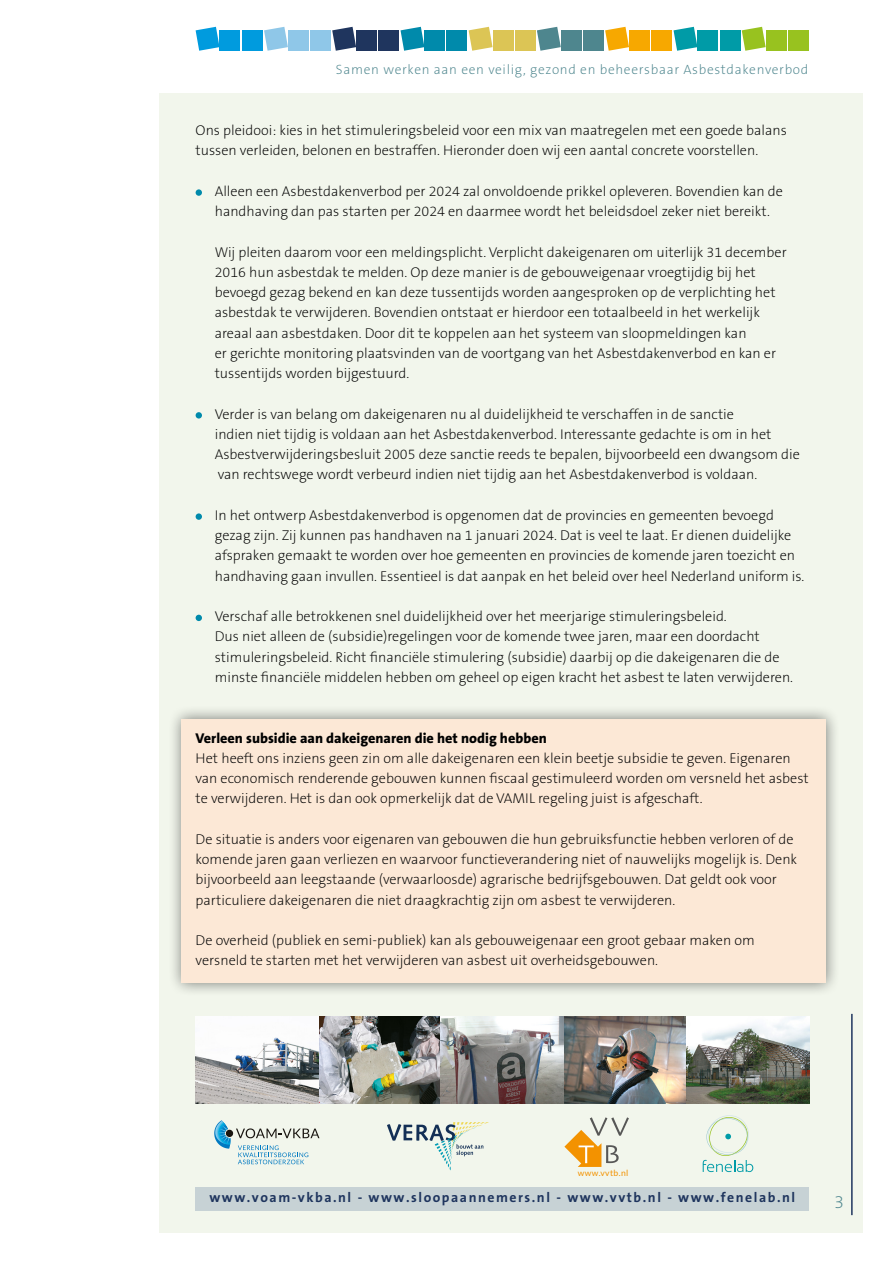
<style>
.page{position:relative;width:893px;height:1263px;background:#fff}
.page>*{position:absolute;margin:0;border:0;box-sizing:border-box;transform-origin:0 0}
.t1{font:200 18px "The Sans B2";color:#4e868e}
.t2{font:200 14.25px/20.2px "The Sans B2";color:#000}
.t3{font:800 14.25px "The Sans B8";color:#000}
.t4{font:700 13.8px "The Sans B7";letter-spacing:.11em;color:#1f355e}
.t5{font:200 13.5px "The Sans B2";letter-spacing:.05em;color:#4e868e}
.t6{font:8.55px "Lato";letter-spacing:.05em;color:#f39200}
</style>
<div class="page">
<div style="left:159px;top:94px;width:704px;height:1139px;background:#f2f6ec"></div>
<div style="left:196px;top:1187px;width:613px;height:24px;background:#c7d2d5"></div>
<svg style="left:214px;top:1120px;width:105px;height:44px"></svg>
<img style="left:196px;top:1016px;width:613px;height:87px">
<svg style="left:387px;top:1122px;width:102px;height:48px"></svg>
<svg style="left:564px;top:1117px;width:65px;height:50px"></svg>
<svg style="left:703px;top:1115px;width:50px;height:57px"></svg>
<svg style="left:196px;top:27px;width:24px;height:24px"></svg>
<div style="left:220px;top:30px;width:20px;height:21px;background:#009bde"></div>
<div style="left:242px;top:30px;width:20px;height:21px;background:#009bde"></div>
<svg style="left:264px;top:27px;width:24px;height:24px"></svg>
<div style="left:288px;top:30px;width:21px;height:21px;background:#8fc7e8"></div>
<div style="left:310px;top:30px;width:21px;height:21px;background:#8fc7e8"></div>
<svg style="left:332px;top:27px;width:24px;height:24px"></svg>
<div style="left:356px;top:30px;width:21px;height:21px;background:#1f355e"></div>
<div style="left:378px;top:30px;width:21px;height:21px;background:#1f355e"></div>
<svg style="left:400px;top:27px;width:24px;height:24px"></svg>
<div style="left:425px;top:30px;width:20px;height:21px;background:#008aab"></div>
<div style="left:447px;top:30px;width:20px;height:21px;background:#008aab"></div>
<svg style="left:469px;top:27px;width:24px;height:24px"></svg>
<div style="left:493px;top:30px;width:20px;height:21px;background:#dcc555"></div>
<div style="left:515px;top:30px;width:21px;height:21px;background:#dcc555"></div>
<svg style="left:537px;top:27px;width:24px;height:24px"></svg>
<div style="left:561px;top:30px;width:21px;height:21px;background:#4e868e"></div>
<div style="left:583px;top:30px;width:21px;height:21px;background:#4e868e"></div>
<svg style="left:605px;top:27px;width:24px;height:24px"></svg>
<div style="left:629px;top:30px;width:21px;height:21px;background:#f7a800"></div>
<div style="left:651px;top:30px;width:21px;height:21px;background:#f7a800"></div>
<svg style="left:673px;top:27px;width:24px;height:24px"></svg>
<div style="left:698px;top:30px;width:20px;height:21px;background:#009ba7"></div>
<div style="left:720px;top:30px;width:20px;height:21px;background:#009ba7"></div>
<svg style="left:742px;top:27px;width:24px;height:24px"></svg>
<div style="left:766px;top:30px;width:21px;height:21px;background:#98c21f"></div>
<div style="left:788px;top:30px;width:21px;height:21px;background:#98c21f"></div>
<hr style="left:851px;top:1014px;width:2px;height:201px;background:#1f355e">
<div style="left:168px;top:704px;width:672px;height:293px;background:#000;opacity:.5"></div>
<div style="left:182px;top:719px;width:644px;height:263px;background:#fce8d6"></div>
<div style="left:196px;top:189px;width:6px;height:7px;background:#008aab;border-radius:50%"></div>
<div style="left:196px;top:412px;width:6px;height:7px;background:#008aab;border-radius:50%"></div>
<div style="left:196px;top:513px;width:6px;height:7px;background:#008aab;border-radius:50%"></div>
<svg style="left:196px;top:615px;width:6px;height:6px"></svg>
<p class="t5" style="left:336px;top:63px;width:474px">Samen werken aan een veilig, gezond en beheersbaar Asbestdakenverbod</p>
<p class="t2" style="left:196px;top:121px;width:593px">Ons pleidooi: kies in het stimuleringsbeleid voor een mix van maatregelen met een goede balans tussen verleiden, belonen en bestraffen. Hieronder doen wij een aantal concrete voorstellen.</p>
<p class="t2" style="left:215px;top:182px;width:570px">Alleen een Asbestdakenverbod per 2024 zal onvoldoende prikkel opleveren. Bovendien kan de handhaving dan pas starten per 2024 en daarmee wordt het beleidsdoel zeker niet bereikt.</p>
<p class="t2" style="left:215px;top:242px;width:573px">Wij pleiten daarom voor een meldingsplicht. Verplicht dakeigenaren om uiterlijk 31 december 2016 hun asbestdak te melden. Op deze manier is de gebouweigenaar vroegtijdig bij het bevoegd gezag bekend en kan deze tussentijds worden aangesproken op de verplichting het asbestdak te verwijderen. Bovendien ontstaat er hierdoor een totaalbeeld in het werkelijk areaal aan asbestdaken. Door dit te koppelen aan het systeem van sloopmeldingen kan<br>er gerichte monitoring plaatsvinden van de voortgang van het Asbestdakenverbod en kan er tussentijds worden bijgestuurd.</p>
<p class="t2" style="left:215px;top:404px;width:587px">Verder is van belang om dakeigenaren nu al duidelijkheid te verschaffen in de sanctie<br>indien niet tijdig is voldaan aan het Asbestdakenverbod. Interessante gedachte is om in het Asbestverwijderingsbesluit 2005 deze sanctie reeds te bepalen, bijvoorbeeld een dwangsom die van rechtswege wordt verbeurd indien niet tijdig aan het Asbestdakenverbod is voldaan.</p>
<p class="t2" style="left:215px;top:506px;width:591px">In het ontwerp Asbestdakenverbod is opgenomen dat de provincies en gemeenten bevoegd gezag zijn. Zij kunnen pas handhaven na 1 januari 2024. Dat is veel te laat. Er dienen duidelijke afspraken gemaakt te worden over hoe gemeenten en provincies de komende jaren toezicht en handhaving gaan invullen. Essentieel is dat aanpak en het beleid over heel Nederland uniform is.</p>
<p class="t2" style="left:215px;top:607px;width:580px">Verschaf alle betrokkenen snel duidelijkheid over het meerjarige stimuleringsbeleid.<br>Dus niet alleen de (subsidie)regelingen voor de komende twee jaren, maar een doordacht stimuleringsbeleid. Richt financiële stimulering (subsidie) daarbij op die dakeigenaren die de minste financiële middelen hebben om geheel op eigen kracht het asbest te laten verwijderen.</p>
<p class="t3" style="left:196px;top:730px;width:353px">Verleen subsidie aan dakeigenaren die het nodig hebben</p>
<p class="t2" style="left:196px;top:749px;width:615px">Het heeft ons inziens geen zin om alle dakeigenaren een klein beetje subsidie te geven. Eigenaren van economisch renderende gebouwen kunnen fiscaal gestimuleerd worden om versneld het asbest te verwijderen. Het is dan ook opmerkelijk dat de VAMIL regeling juist is afgeschaft.</p>
<p class="t2" style="left:196px;top:830px;width:603px">De situatie is anders voor eigenaren van gebouwen die hun gebruiksfunctie hebben verloren of de komende jaren gaan verliezen en waarvoor functieverandering niet of nauwelijks mogelijk is. Denk bijvoorbeeld aan leegstaande (verwaarloosde) agrarische bedrijfsgebouwen. Dat geldt ook voor particuliere dakeigenaren die niet draagkrachtig zijn om asbest te verwijderen.</p>
<p class="t2" style="left:196px;top:931px;width:561px">De overheid (publiek en semi-publiek) kan als gebouweigenaar een groot gebaar maken om versneld te starten met het verwijderen van asbest uit overheidsgebouwen.</p>
<p class="t6" style="left:578px;top:1168px;width:52px">www.vvtb.nl</p>
<p class="t4" style="left:209px;top:1190px;width:587px">www.voam-vkba.nl - www.sloopaannemers.nl - www.vvtb.nl - www.fenelab.nl</p>
<p class="t1" style="left:834px;top:1192px;width:11px">3</p>
</div>
